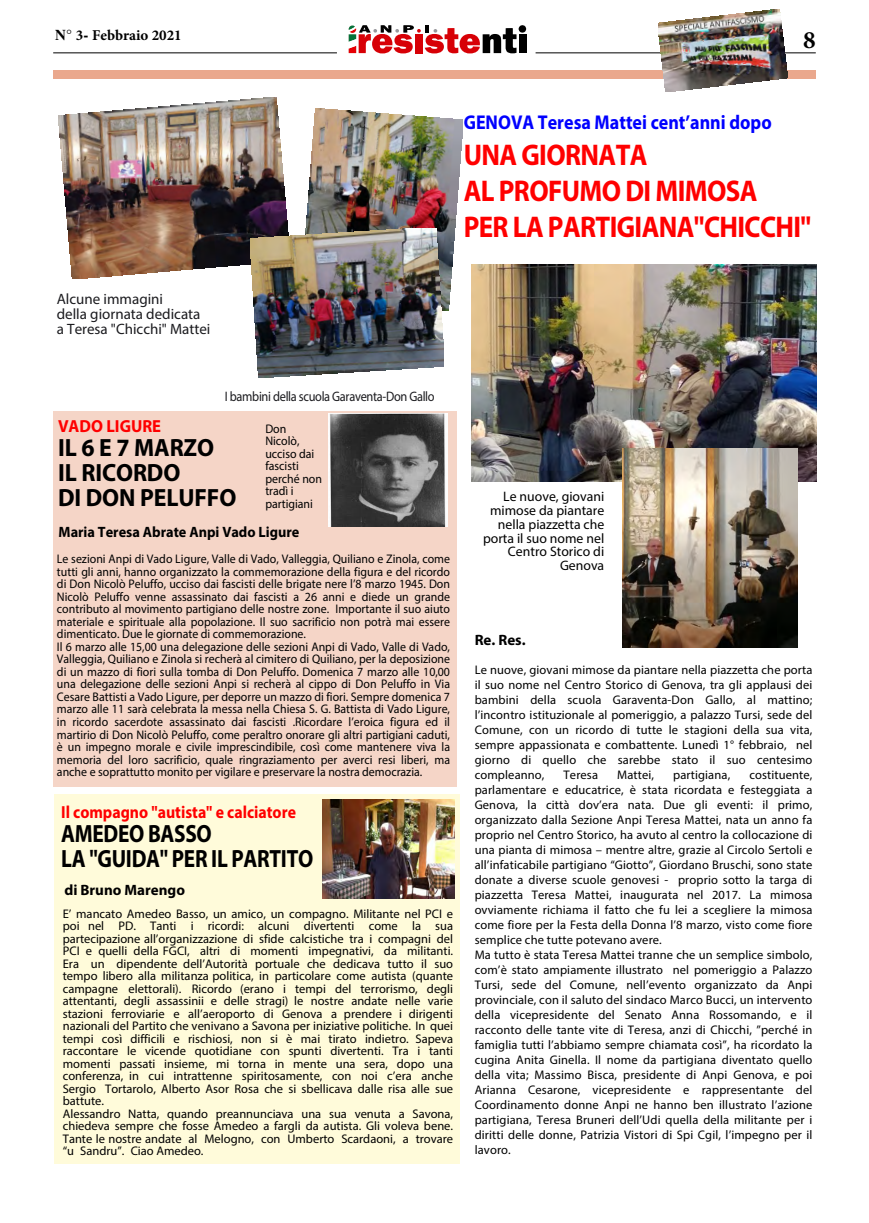
<style>
.page{position:relative;width:869px;height:1223px;background:#fff}
.page>*{position:absolute;margin:0;border:0;box-sizing:border-box;transform-origin:0 0}
.t1{font:700 30px/36px "Myriad Pro";letter-spacing:-.025em;color:#f00;scale:.9 1}
.t2{font:700 25px/25px "Myriad Pro";letter-spacing:-.015em;color:#000;scale:.85 1}
.t3{font:700 25px/25px "Myriad Pro";letter-spacing:-.015em;color:#000;scale:.95 1}
.t4{font:700 25px "Minion Pro";color:#000}
.t5{font:700 20px "Myriad Pro";color:#00f;scale:.9 1}
.t6{font:700 17.5px "Myriad Pro";color:#f00;scale:.9 1}
.t7{font:700 17.5px "Myriad Pro";color:#f00;scale:.95 1}
.t8{font:15px/15px "Myriad Pro";color:#1b1b1f}
.t9{font:700 15px "Myriad Pro";color:#000;scale:.95 1}
.t10{font:700 15px "Myriad Pro";color:#000}
.t11{font:700 15px "Minion Pro";color:#000}
.t12{font:13.75px/13.8px "Myriad Pro";color:#000;text-align:right}
.t13{font:13.75px "Myriad Pro";letter-spacing:-.025em;color:#1b1b1f;scale:.9 1}
.t14{font:12.5px/15px "Myriad Pro";color:#000}
.t15{font:12.5px/12.5px "Myriad Pro";color:#000;scale:.95 1}
.s1{font-family:"Times LT Std"}
</style>
<div class="page">
<hr style="left:53px;top:53px;width:284px;height:1px;background:#000">
<hr style="left:535px;top:53px;width:280px;height:1px;background:#000">
<div style="left:518px;top:34px;width:8px;height:19px;background:#000"></div>
<svg style="left:348px;top:25px;width:169px;height:29px"></svg>
<div style="left:518px;top:25px;width:8px;height:8px;background:#000;border-radius:50%"></div>
<div style="left:53px;top:71px;width:762px;height:8px;background:#eaa88d"></div>
<div style="left:54px;top:794px;width:405px;height:369px;background:#fffbda"></div>
<img style="left:657px;top:9px;width:129px;height:83px">
<img style="left:322px;top:799px;width:132px;height:99px">
<div style="left:54px;top:411px;width:403px;height:375px;background:#f5d5c7"></div>
<img style="left:329px;top:414px;width:118px;height:112px">
<img style="left:306px;top:109px;width:156px;height:202px">
<img style="left:471px;top:265px;width:345px;height:216px">
<img style="left:59px;top:97px;width:229px;height:182px">
<img style="left:250px;top:228px;width:193px;height:149px">
<img style="left:622px;top:449px;width:174px;height:198px">
<p class="t11" style="left:55px;top:25px;width:128px"><span class="s1">N°</span> 3<span class="s1">-</span> Febbraio 2021</p>
<h2 class="t4" style="left:802px;top:23px;width:14px">8</h2>
<p class="t8" style="left:57px;top:291px;width:155px">Alcune immagini<br>della giornata dedicata a Teresa "Chicchi" Mattei</p>
<h3 class="t5" style="left:463px;top:109px;width:343px">GENOVA Teresa Mattei cent’anni dopo</h3>
<h1 class="t1" style="left:463px;top:136px;width:387px">UNA GIORNATA<br>AL PROFUMO DI MIMOSA<br>PER LA PARTIGIANA"CHICCHI"</h1>
<p class="t13" style="left:225px;top:388px;width:234px">I bambini della scuola Garaventa-Don Gallo</p>
<h3 class="t7" style="left:58px;top:415px;width:110px">VADO LIGURE</h3>
<h2 class="t3" style="left:58px;top:434px;width:189px">IL 6 E 7 MARZO<br>IL RICORDO<br>DI DON PELUFFO</h2>
<p class="t15" style="left:265px;top:422px;width:61px">Don<br>Nicolò, ucciso dai fascisti perché non tradì i partigiani</p>
<p class="t9" style="left:59px;top:522px;width:255px">Maria Teresa Abrate Anpi Vado Ligure</p>
<p class="t15" style="left:57px;top:553px;width:415px">Le sezioni Anpi di Vado Ligure, Valle di Vado, Valleggia, Quiliano e Zinola, come tutti gli anni, hanno organizzato la commemorazione della figura e del ricordo di Don Nicolò Peluffo, ucciso dai fascisti delle brigate nere l’8 marzo 1945. Don Nicolò Peluffo venne assassinato dai fascisti a 26 anni e diede un grande contributo al movimento partigiano delle nostre zone. Importante il suo aiuto materiale e spirituale alla popolazione. Il suo sacrificio non potrà mai essere dimenticato. Due le giornate di commemorazione.<br>Il 6 marzo alle 15,00 una delegazione delle sezioni Anpi di Vado, Valle di Vado, Valleggia, Quiliano e Zinola si recherà al cimitero di Quiliano, per la deposizione di un mazzo di fiori sulla tomba di Don Peluffo. Domenica 7 marzo alle 10,00 una delegazione delle sezioni Anpi si recherà al cippo di Don Peluffo in Via Cesare Battisti a Vado Ligure, per deporre un mazzo di fiori. Sempre domenica 7 marzo alle 11 sarà celebrata la messa nella Chiesa S. G. Battista di Vado Ligure, in ricordo sacerdote assassinato dai fascisti .Ricordare l’eroica figura ed il martirio di Don Nicolò Peluffo, come peraltro onorare gli altri partigiani caduti, è un impegno morale e civile imprescindibile, così come mantenere viva la memoria del loro sacrificio, quale ringraziamento per averci resi liberi, ma anche e soprattutto monito per vigilare e preservare la nostra democrazia.</p>
<h3 class="t6" style="left:61px;top:800px;width:262px">Il compagno "autista" e calciatore</h3>
<h2 class="t2" style="left:61px;top:820px;width:298px">AMEDEO BASSO<br>LA "GUIDA" PER IL PARTITO</h2>
<p class="t10" style="left:64px;top:880px;width:122px">di Bruno Marengo</p>
<p class="t14" style="left:63px;top:907px;width:392px;line-height:12.5px">E’ mancato Amedeo Basso, un amico, un compagno. Militante nel PCI e poi nel PD. Tanti i ricordi: alcuni divertenti come la sua partecipazione all’organizzazione di sfide calcistiche tra i compagni del PCI e quelli della FGCI, altri di momenti impegnativi, da militanti.<br>Era un dipendente dell’Autorità portuale che dedicava tutto il suo tempo libero alla militanza politica, in particolare come autista (quante campagne elettorali). Ricordo (erano i tempi del terrorismo, degli attentanti, degli assassinii e delle stragi) le nostre andate nelle varie stazioni ferroviarie e all’aeroporto di Genova a prendere i dirigenti nazionali del Partito che venivano a Savona per iniziative politiche. In quei tempi così difficili e rischiosi, non si è mai tirato indietro. Sapeva raccontare le vicende quotidiane con spunti divertenti. Tra i tanti momenti passati insieme, mi torna in mente una sera, dopo una conferenza, in cui intrattenne spiritosamente, con noi c’era anche Sergio Tortarolo, Alberto Asor Rosa che si sbellicava dalle risa alle sue battute.<br>Alessandro Natta, quando preannunciava una sua venuta a Savona, chiedeva sempre che fosse Amedeo a fargli da autista. Gli voleva bene.<br>Tante le nostre andate al Melogno, con Umberto Scardaoni, a trovare “u Sandru”. Ciao Amedeo.</p>
<p class="t12" style="left:483px;top:489px;width:123px">Le nuove, giovani mimose da piantare nella piazzetta che porta il suo nome nel<br>Centro Storico di<br>Genova</p>
<p class="t10" style="left:474px;top:630px;width:52px">Re. Res.</p>
<p class="t14" style="left:474px;top:662px;width:339px;text-align:justify">Le nuove, giovani mimose da piantare nella piazzetta che porta il suo nome nel Centro Storico di Genova, tra gli applausi dei bambini della scuola Garaventa-Don Gallo, al mattino; l’incontro istituzionale al pomeriggio, a palazzo Tursi, sede del Comune, con un ricordo di tutte le stagioni della sua vita, sempre appassionata e combattente. Lunedì 1° febbraio, nel giorno di quello che sarebbe stato il suo centesimo compleanno,</p>
<p class="t14" style="left:474px;top:767px;width:339px;text-indent:274px">costituente, parlamentare e educatrice, è stata ricordata e festeggiata a Genova, la città dov’era nata. Due gli eventi: il primo, organizzato dalla Sezione Anpi Teresa Mattei, nata un anno fa proprio nel Centro Storico, ha avuto al centro la collocazione di una pianta di mimosa – mentre altre, grazie al Circolo Sertoli e all’infaticabile partigiano “Giotto”, Giordano Bruschi, sono state donate a diverse scuole genovesi - proprio sotto la targa di piazzetta Teresa Mattei, inaugurata nel 2017. La mimosa ovviamente richiama il fatto che fu lei a scegliere la mimosa come fiore per la Festa della Donna l’8 marzo, visto come fiore semplice che tutte potevano avere.<br>Ma tutto è stata Teresa Mattei tranne che un semplice simbolo, com’è stato ampiamente illustrato nel pomeriggio a Palazzo Tursi, sede del Comune, nell’evento organizzato da Anpi provinciale, con il saluto del sindaco Marco Bucci, un intervento della vicepresidente del Senato Anna Rossomando, e il racconto delle tante vite di Teresa, anzi di Chicchi, ”perché in famiglia tutti l’abbiamo sempre chiamata così”, ha ricordato la cugina Anita Ginella. Il nome da partigiana diventato quello della vita; Massimo Bisca, presidente di Anpi Genova, e poi Arianna Cesarone, vicepresidente e rappresentante del Coordinamento donne Anpi ne hanno ben illustrato l’azione partigiana, Teresa Bruneri dell’Udi quella della militante per i diritti delle donne, Patrizia Vistori di Spi Cgil, l’impegno per il lavoro.</p>
<p class="t14" style="left:563px;top:767px;width:36px">Teresa</p>
<p class="t14" style="left:617px;top:767px;width:38px">Mattei,</p>
<p class="t14" style="left:672px;top:767px;width:59px">partigiana,</p>
</div>
